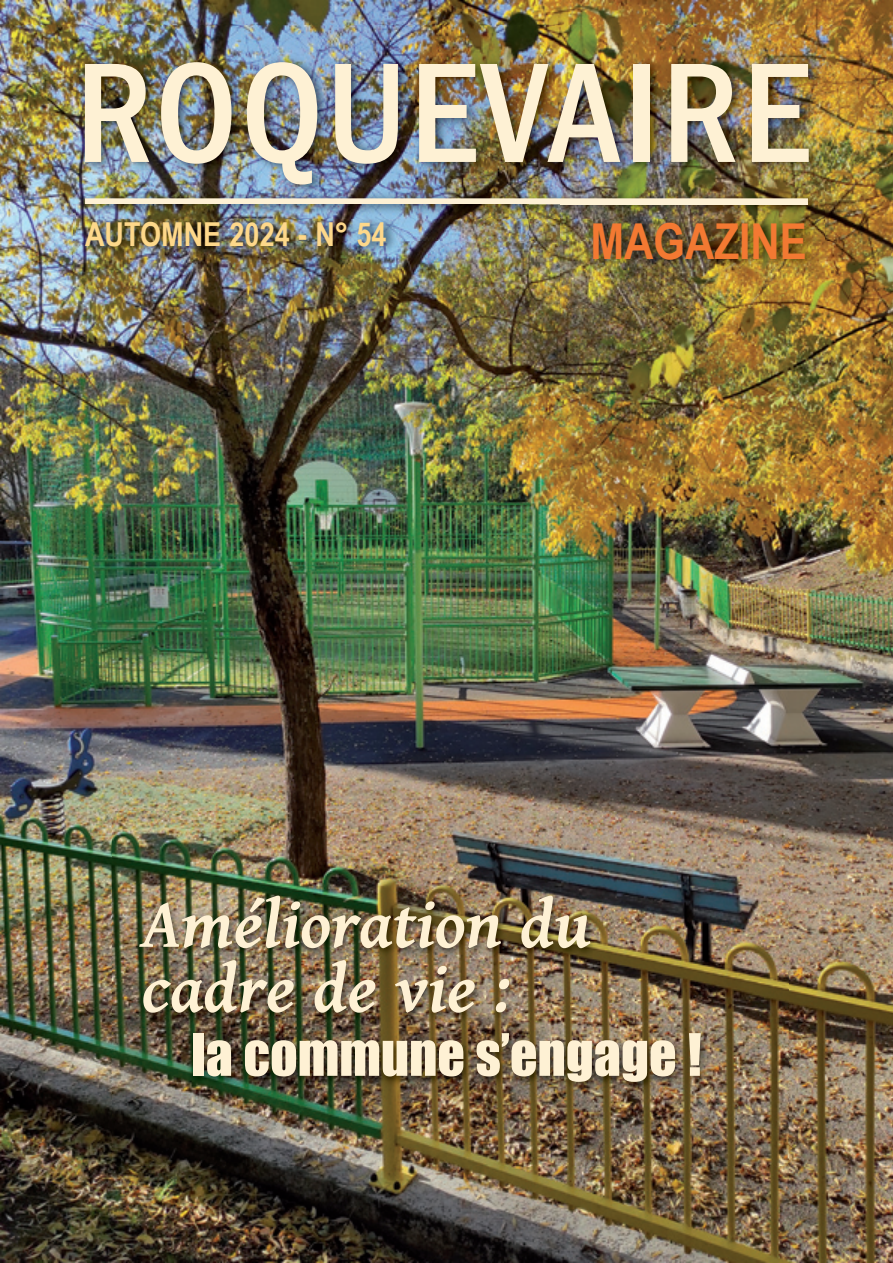
<style>
.page{position:relative;width:893px;height:1263px;background:#fff}
.page>*{position:absolute;margin:0;border:0;box-sizing:border-box;transform-origin:0 0}
.t1{font:500 condensed 147px "Franklin Gothic";letter-spacing:.02em;color:#fef1d4}
.t2{font:italic 700 69px/64.5px "Gentium Basic";color:#fef1d4}
.t3{font:54px "Impact";color:#fef1d4}
.t4{font:700 49.5px "Arial Narrow";color:#f37932}
.t5{font:700 33px "Arial Narrow";color:#fed88a}
</style>
<div class="page">
<img style="left:0;top:0;width:893px;height:1263px">
<img style="left:0;top:25px;width:893px;height:216px">
<div style="left:85px;top:198px;width:723px;height:6px;background:#fef1d4"></div>
<img style="left:74px;top:241px;width:454px;height:48px">
<img style="left:74px;top:205px;width:2px;height:36px">
<img style="left:76px;top:205px;width:452px;height:14px">
<img style="left:561px;top:241px;width:274px;height:66px">
<img style="left:825px;top:202px;width:10px;height:39px">
<img style="left:561px;top:202px;width:264px;height:17px">
<img style="left:561px;top:202px;width:247px;height:2px">
<img style="left:112px;top:811px;width:677px;height:354px">
<p class="t1" style="left:76px;top:27px;width:736px">ROQUEVAIRE</p>
<p class="t5" style="left:85px;top:215px;width:303px">AUTOMNE 2024 - N° 54</p>
<p class="t4" style="left:590px;top:212px;width:218px">MAGAZINE</p>
<p class="t2" style="left:141px;top:894px;width:452px">Amélioration du cadre de vie :</p>
<p class="t3" style="left:191px;top:1021px;width:512px">la commune s’engage !</p>
</div>
